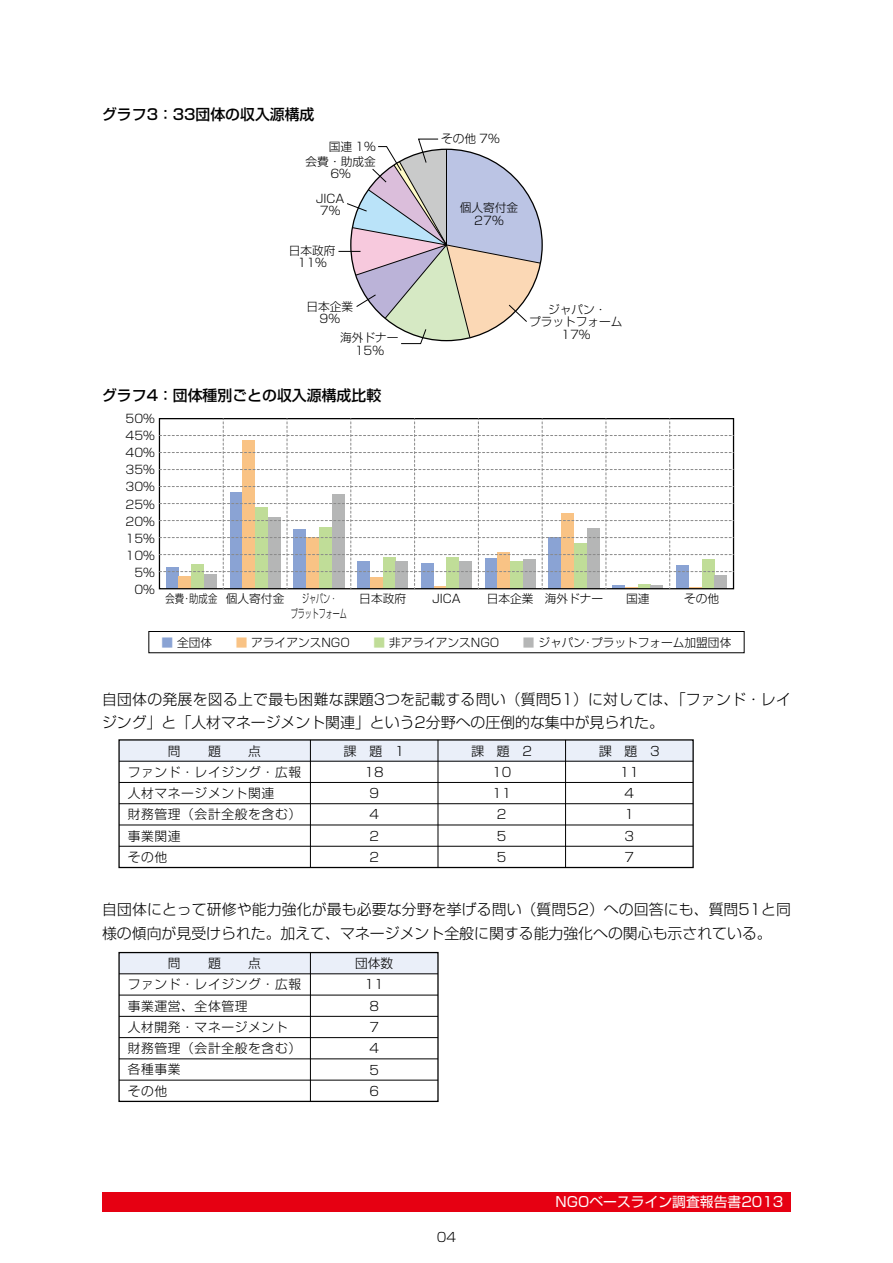
<style>
.page{position:relative;width:893px;height:1263px;background:#fff}
.page>*{position:absolute;margin:0;border:0;box-sizing:border-box;transform-origin:0 0}
.t1{font:300 14.85px/23.4px "Shin Go Pro";color:#000}
.t2{font:500 14.85px "Shin Go Pro";color:#000}
.t3{font:13.8px "Shin Go Pro";color:#fff}
.t4{font:300 12.75px/21.3px "Shin Go Pro";letter-spacing:.05em;color:#000}
.t5{font:300 12.75px/21.3px "Shin Go";color:#000;text-align:center}
.t6{font:300 11.7px/17px "Shin Go Pro";color:#000;text-align:center}
.t7{font:300 11.7px "Shin Go Pro";color:#000;scale:.6 1}
.t8{font:300 11.7px "Shin Go Pro";color:#000;scale:.8 1}
.s1{color:#8aa3d4}
.s2{color:#f9c385}
.s3{color:#c0dd98}
.s4{color:#b5b6b6}
</style>
<div class="page">
<div style="left:102px;top:1193px;width:689px;height:19px;background:#e60012"></div>
<div style="left:149px;top:631px;width:595px;height:22px;border:1px solid #000"></div>
<svg style="left:159px;top:419px;width:574px;height:170px"></svg>
<div style="left:119px;top:740px;width:574px;height:21px;background:#eaeff9"></div>
<div style="left:118px;top:739px;width:576px;height:129px;border:1px solid #000"></div>
<hr style="left:119px;top:761px;width:574px;height:1px;background:#000">
<hr style="left:119px;top:782px;width:574px;height:1px;background:#000">
<hr style="left:119px;top:803px;width:574px;height:1px;background:#000">
<hr style="left:119px;top:825px;width:574px;height:1px;background:#000">
<hr style="left:119px;top:846px;width:574px;height:1px;background:#000">
<hr style="left:310px;top:740px;width:1px;height:127px;background:#000">
<hr style="left:438px;top:740px;width:1px;height:127px;background:#000">
<hr style="left:565px;top:740px;width:1px;height:127px;background:#000">
<div style="left:119px;top:952px;width:319px;height:22px;background:#eaeff9"></div>
<div style="left:118px;top:952px;width:321px;height:150px;border:1px solid #000"></div>
<hr style="left:119px;top:973px;width:319px;height:1px;background:#000">
<hr style="left:119px;top:995px;width:319px;height:1px;background:#000">
<hr style="left:119px;top:1016px;width:319px;height:1px;background:#000">
<hr style="left:119px;top:1037px;width:319px;height:1px;background:#000">
<hr style="left:119px;top:1058px;width:319px;height:1px;background:#000">
<hr style="left:119px;top:1080px;width:319px;height:1px;background:#000">
<hr style="left:310px;top:952px;width:1px;height:149px;background:#000">
<svg style="left:338px;top:138px;width:204px;height:206px"></svg>
<p class="t2" style="left:102px;top:102px;width:214px">グラフ3：33団体の収入源構成</p>
<p class="t6" style="left:306px;top:138px;width:72px;line-height:14.5px;text-align:right">国連 1％<br>会費・助成金</p>
<p class="t6" style="left:316px;top:160px;width:36px;line-height:24.3px;text-align:left;text-indent:14px">6％<br>JICA</p>
<p class="t6" style="left:320px;top:201px;width:22px">7％</p>
<p class="t6" style="left:289px;top:242px;width:48px;line-height:12.8px">日本政府<br>11％</p>
<p class="t6" style="left:306px;top:298px;width:48px;line-height:12.8px">日本企業<br>9％</p>
<p class="t6" style="left:340px;top:330px;width:60px;line-height:12.8px">海外ドナー<br>15％</p>
<p class="t2" style="left:102px;top:383px;width:281px">グラフ4：団体種別ごとの収入源構成比較</p>
<p class="t6" style="left:125px;top:409px;width:31px;text-align:right">50％<br>45％<br>40％<br>35％<br>30％<br>25％<br>20％<br>15％<br>10％<br>5％<br>0％</p>
<p class="t8" style="left:165px;top:589px;width:67px">会費助成金</p>
<p class="t8" style="left:182px;top:589px;width:13px">・</p>
<p class="t6" style="left:226px;top:588px;width:60px">個人寄付金</p>
<p class="t7" style="left:302px;top:589px;width:60px">ジャパン・</p>
<p class="t7" style="left:291px;top:604px;width:95px">プラットフォーム</p>
<p class="t6" style="left:359px;top:588px;width:48px">日本政府</p>
<p class="t6" style="left:441px;top:129px;width:60px">その他 7％</p>
<p class="t6" style="left:460px;top:200px;width:60px;line-height:12.8px">個人寄付金<br>27％</p>
<p class="t6" style="left:529px;top:301px;width:95px;line-height:12.8px">ジャパン・<br>プラットフォーム<br>17％</p>
<p class="t6" style="left:432px;top:588px;width:30px">JICA</p>
<p class="t6" style="left:487px;top:588px;width:48px">日本企業</p>
<p class="t6" style="left:545px;top:588px;width:60px">海外ドナー</p>
<p class="t6" style="left:626px;top:588px;width:25px">国連</p>
<p class="t6" style="left:684px;top:588px;width:37px">その他</p>
<p class="t6" style="left:162px;top:632px;width:425px"><span class="s1">■</span> 全団体　　<span class="s2">■</span> アライアンスNGO　　<span class="s3">■</span> 非アライアンスNGO　　<span class="s4">■</span> ジャパン</p>
<p class="t6" style="left:591px;top:632px;width:142px">プラットフォーム加盟団体</p>
<p class="t6" style="left:582px;top:632px;width:13px">・</p>
<p class="t1" style="left:102px;top:686px;width:690px">自団体の発展を図る上で最も困難な課題3つを記載する問い（質問51）に対しては、「ファンド・レイジング」と「人材マネージメント関連」という2分野への圧倒的な集中が見られた。</p>
<p class="t4" style="left:248px;top:738px;width:14px">点</p>
<p class="t5" style="left:344px;top:739px;width:40px">課　題</p>
<p class="t5" style="left:365px;top:761px;width:21px">18</p>
<p class="t5" style="left:369px;top:782px;width:11px">9</p>
<p class="t5" style="left:369px;top:803px;width:11px">4</p>
<p class="t5" style="left:369px;top:825px;width:11px">2</p>
<p class="t5" style="left:369px;top:846px;width:11px">2</p>
<p class="t4" style="left:208px;top:738px;width:14px">題</p>
<p class="t4" style="left:128px;top:738px;width:175px;text-indent:40px">問<br>ファンド・レイジング・広報人材マネージメント関連<br>財務管理（会計全般を含む(事業関連<br>その他</p>
<p class="t5" style="left:395px;top:739px;width:11px">1</p>
<p class="t5" style="left:471px;top:740px;width:40px">課　題</p>
<p class="t5" style="left:492px;top:761px;width:21px">10</p>
<p class="t5" style="left:492px;top:782px;width:21px">11</p>
<p class="t5" style="left:497px;top:803px;width:11px">2</p>
<p class="t5" style="left:497px;top:825px;width:11px">5</p>
<p class="t5" style="left:497px;top:846px;width:11px">5</p>
<p class="t5" style="left:522px;top:740px;width:11px">2</p>
<p class="t5" style="left:599px;top:740px;width:40px">課　題</p>
<p class="t5" style="left:620px;top:761px;width:21px">11</p>
<p class="t5" style="left:624px;top:782px;width:11px">4</p>
<p class="t5" style="left:624px;top:803px;width:11px">1</p>
<p class="t5" style="left:624px;top:825px;width:11px">3</p>
<p class="t5" style="left:624px;top:846px;width:11px">7</p>
<p class="t5" style="left:650px;top:740px;width:11px">3</p>
<p class="t1" style="left:102px;top:896px;width:690px">自団体にとって研修や能力強化が最も必要な分野を挙げる問い（質問52）への回答にも、質問51と同様の傾向が見受けられた。加えて、マネージメント全般に関する能力強化への関心も示されている。</p>
<p class="t4" style="left:248px;top:951px;width:14px">点</p>
<p class="t4" style="left:128px;top:951px;width:175px;text-indent:40px">問<br>ファンド・レイジング・広報事業運営、全体管理<br>人材開発・マネージメント財務管理（会計全般を含む(各種事業<br>その他</p>
<p class="t5" style="left:355px;top:952px;width:40px">団体数<br>11<br>8<br>7<br>4<br>5<br>6</p>
<p class="t4" style="left:208px;top:951px;width:14px">題</p>
<p class="t4" style="left:437px;top:1225px;width:21px">04</p>
<p class="t3" style="left:556px;top:1191px;width:229px">NGOベースライン調査報告書2013</p>
</div>
